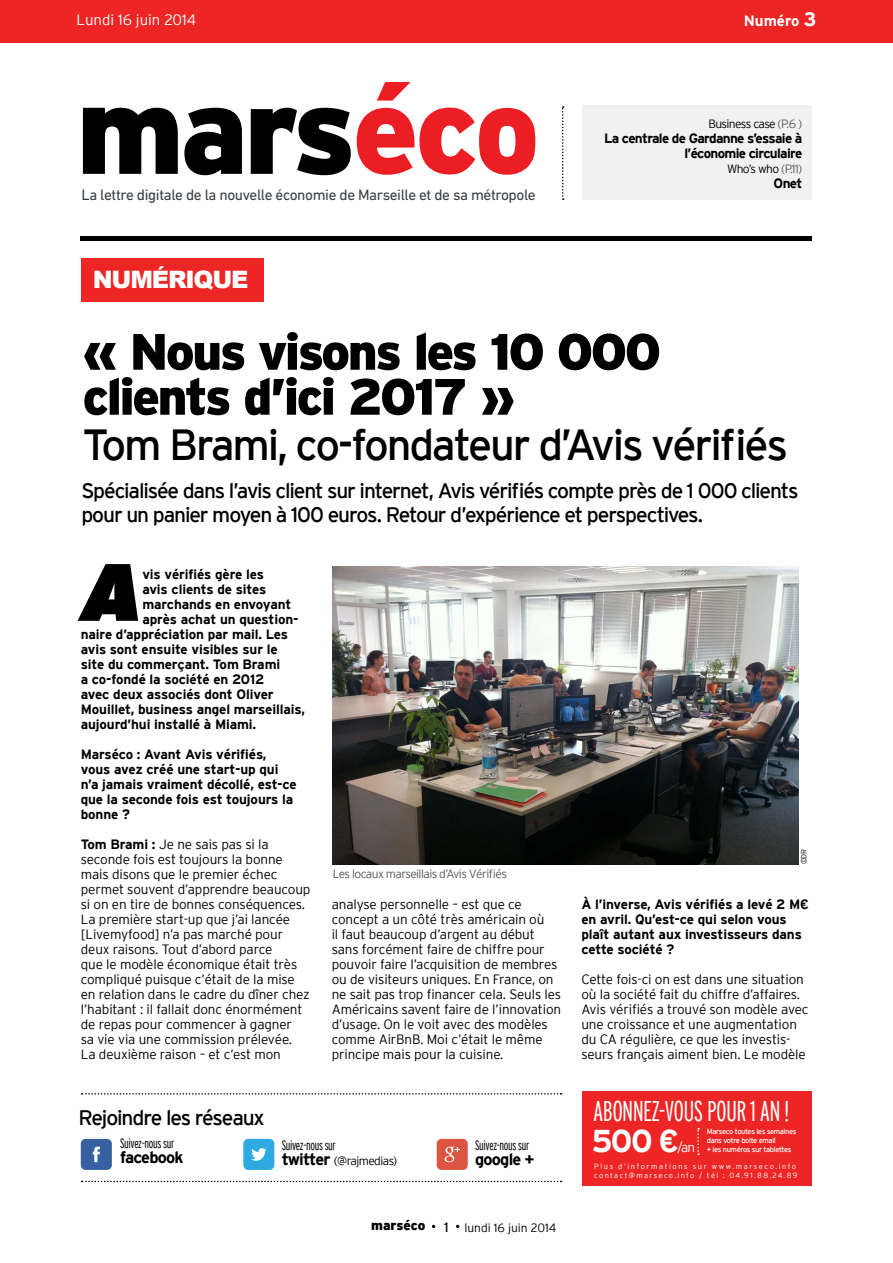
<style>
.page{position:relative;width:893px;height:1263px;background:#fff}
.page>*{position:absolute;margin:0;border:0;box-sizing:border-box;transform-origin:0 0}
.t1{font:italic 900 81px "Interstate";color:#000}
.t2{font:900 51px/45px "Interstate";letter-spacing:-.05em;color:#000}
.t3{font:43.5px "Interstate";letter-spacing:-.05em;color:#000}
.t4{font:700 31.5px "Interstate";color:#fff}
.t5{font:300 extra-condensed 28.5px "Interstate";letter-spacing:-.025em;color:#fff}
.t6{font:900 24px "Arial";letter-spacing:-.05em;color:#fff}
.t7{font:21px/24px "Interstate";letter-spacing:-.055em;color:#000}
.t8{font:700 16.5px "Interstate";letter-spacing:-.05em;color:#000}
.t9{font:15.45px "DIN Next W01";letter-spacing:-.025em;color:#373d42}
.t10{font:300 15px "Interstate";color:#fff}
.t11{font:700 15px "Interstate";color:#fff}
.t12{font:300 13.5px/15px "Interstate";letter-spacing:-.01em;color:#000}
.t13{font:700 13.5px/15px "Interstate";letter-spacing:-.01em;color:#000}
.t14{font:700 13.5px/15px "Interstate";letter-spacing:-.05em;color:#000;text-align:right}
.t15{font:300 extra-condensed 13.5px "Interstate";letter-spacing:-.025em;color:#000}
.t16{font:900 13.5px "Interstate";color:#000}
.t17{font:300 13.5px "Interstate";color:#fff}
.t18{font:300 12px "Interstate";letter-spacing:-.05em;color:#000}
.t19{font:300 12px "Interstate";letter-spacing:-.05em;color:#58595b}
.t20{font:300 12px "Interstate";color:#000}
.t21{font:300 7.5px/9px "Interstate";letter-spacing:.195em;color:#fff}
.t22{font:7.5px/9px "Interstate";letter-spacing:-.05em;color:#fff}
.t23{font:300 7.5px "Interstate";color:#000}
.s1{font-size:19.5px}
.s2{color:#58595b}
.s3{font-weight:700}
.s4{font-weight:700;font-size:16.5px}
.s5{font-weight:400;font-size:13.5px}
</style>
<div class="page">
<div style="left:0;top:0;width:893px;height:43px;background:#ed2625"></div>
<svg style="left:83px;top:108px;width:95px;height:66px"></svg>
<svg style="left:184px;top:108px;width:58px;height:67px"></svg>
<svg style="left:251px;top:108px;width:100px;height:67px"></svg>
<svg style="left:357px;top:82px;width:178px;height:93px"></svg>
<div style="left:82px;top:258px;width:182px;height:44px;background:#ed2625"></div>
<img style="left:333px;top:567px;width:465px;height:297px">
<hr style="left:81px;top:236px;width:731px;height:4px;background:#000">
<svg style="left:82px;top:1093px;width:480px;height:1px"></svg>
<svg style="left:562px;top:106px;width:2px;height:94px"></svg>
<svg style="left:82px;top:1181px;width:480px;height:1px"></svg>
<div style="left:583px;top:1091px;width:229px;height:95px;background:#ed2625"></div>
<div style="left:583px;top:106px;width:229px;height:94px;background:#f1f1f2"></div>
<svg style="left:81px;top:1139px;width:31px;height:31px"></svg>
<svg style="left:243px;top:1139px;width:31px;height:31px"></svg>
<svg style="left:437px;top:1139px;width:31px;height:31px"></svg>
<svg style="left:697px;top:1128px;width:2px;height:27px"></svg>
<p class="t10" style="left:77px;top:11px;width:121px">Lundi 16 juin 2014</p>
<p class="t9" style="left:82px;top:186px;width:456px">La lettre digitale de la nouvelle économie de Marseille et de sa métropole</p>
<h3 class="t6" style="left:93px;top:262px;width:157px">NUMÉRIQUE</h3>
<p class="t11" style="left:744px;top:13px;width:74px">Numéro <span class="s1">3</span></p>
<p class="t18" style="left:708px;top:117px;width:95px">Business case <span class="s2">(P.6 )</span></p>
<p class="t14" style="left:604px;top:131px;width:200px">La centrale de Gardanne s’essaie à l’économie circulaire</p>
<p class="t18" style="left:727px;top:162px;width:77px">Who’s who <span class="s2">(P.11)</span></p>
<p class="t13" style="left:774px;top:176px;width:30px">Onet</p>
<h2 class="t2" style="left:83px;top:329px;width:580px">« Nous visons les 10 000 clients d’ici 2017 »</h2>
<h3 class="t3" style="left:83px;top:420px;width:707px">Tom Brami, co-fondateur d’Avis vérifiés</h3>
<h3 class="t7" style="left:81px;top:479px;width:719px">Spécialisée dans l’avis client sur internet, Avis vérifiés compte près de 1 000 clients pour un panier moyen à 100 euros. Retour d’expérience et perspectives.</h3>
<h1 class="t1" style="left:81px;top:542px;width:63px">A</h1>
<p class="t13" style="left:142px;top:567px;width:123px">vis vérifiés gère les</p>
<p class="t13" style="left:142px;top:582px;width:126px">avis clients de sites</p>
<p class="t13" style="left:142px;top:597px;width:151px">marchands en envoyant</p>
<p class="t13" style="left:142px;top:612px;width:158px">après achat un question-</p>
<p class="t13" style="left:81px;top:627px;width:209px">naire d’appréciation par mail. Les</p>
<p class="t13" style="left:81px;top:642px;width:198px">avis sont ensuite visibles sur le</p>
<p class="t13" style="left:81px;top:657px;width:201px">site du commerçant. Tom Brami</p>
<p class="t13" style="left:81px;top:672px;width:185px">a co-fondé la société en 2012</p>
<p class="t13" style="left:81px;top:687px;width:194px">avec deux associés dont Oliver</p>
<p class="t13" style="left:81px;top:702px;width:226px">Mouillet, business angel marseillais,</p>
<p class="t13" style="left:81px;top:717px;width:177px">aujourd’hui installé à Miami.</p>
<p class="t13" style="left:81px;top:747px;width:218px">Marséco : Avant Avis vérifiés, vous avez créé une start-up qui n’a jamais vraiment décollé, est-ce que la seconde fois est toujours la bonne ?</p>
<p class="t12" style="left:81px;top:837px;width:231px"><span class="s3">Tom Brami :</span> Je ne sais pas si la seconde fois est toujours la bonne mais disons que le premier échec permet souvent d’apprendre beaucoup si on en tire de bonnes conséquences.<br>La première start-up que j’ai lancée [Livemyfood] n’a pas marché pour deux raisons. Tout d’abord parce<br>que le modèle économique était très compliqué puisque c’était de la mise en relation dans le cadre du dîner chez l’habitant : il fallait donc énormément de repas pour commencer à gagner<br>sa vie via une commission prélevée.<br>La deuxième raison – et c’est mon</p>
<p class="t19" style="left:333px;top:867px;width:176px">Les locaux marseillais d’Avis Vérifiés</p>
<p class="t12" style="left:332px;top:897px;width:231px">analyse personnelle – est que ce concept a un côté très américain où<br>il faut beaucoup d’argent au début sans forcément faire de chiffre pour pouvoir faire l’acquisition de membres ou de visiteurs uniques. En France, on ne sait pas trop financer cela. Seuls les Américains savent faire de l’innovation d’usage. On le voit avec des modèles comme AirBnB. Moi c’était le même principe mais pour la cuisine.</p>
<p class="t23" style="left:800px;top:864px;width:16px;rotate:-90deg">©DR</p>
<p class="t13" style="left:581px;top:897px;width:229px">À l’inverse, Avis vérifiés a levé 2 M€ en avril. Qu’est-ce qui selon vous plaît autant aux investisseurs dans cette société ?</p>
<p class="t12" style="left:581px;top:972px;width:229px">Cette fois-ci on est dans une situation où la société fait du chiffre d’affaires.<br>Avis vérifiés a trouvé son modèle avec une croissance et une augmentation du CA régulière, ce que les investis&shy;seurs français aiment bien. Le modèle</p>
<h3 class="t7" style="left:78px;top:1105px;width:188px">Rejoindre les réseaux</h3>
<h3 class="t5" style="left:593px;top:1094px;width:198px">Abonnez-vous pour 1 an !</h3>
<p class="t15" style="left:120px;top:1136px;width:56px">Suivez-nous sur</p>
<p class="t8" style="left:120px;top:1148px;width:65px">facebook</p>
<p class="t22" style="left:707px;top:1127px;width:91px">Marseco toutes les semaines dans votre boite email<br>+ les numéros sur tablettes</p>
<p class="t21" style="left:594px;top:1162px;width:205px">Plus d’informations sur www.marseco.info contact@marseco.info / tél : 04.91.88.24.89</p>
<h3 class="t4" style="left:591px;top:1123px;width:89px">500 €</h3>
<p class="t15" style="left:282px;top:1138px;width:56px">Suivez-nous sur</p>
<p class="t18" style="left:282px;top:1154px;width:117px"><span class="s4">twitter</span> (@rajmedias)</p>
<p class="t15" style="left:475px;top:1138px;width:56px">Suivez-nous sur</p>
<p class="t8" style="left:475px;top:1150px;width:61px">google +</p>
<p class="t17" style="left:677px;top:1140px;width:20px">/an</p>
<p class="t16" style="left:371px;top:1218px;width:56px">marséco</p>
<p class="t20" style="left:444px;top:1220px;width:114px"><span class="s5">1</span> lundi 16 juin 2014</p>
</div>
